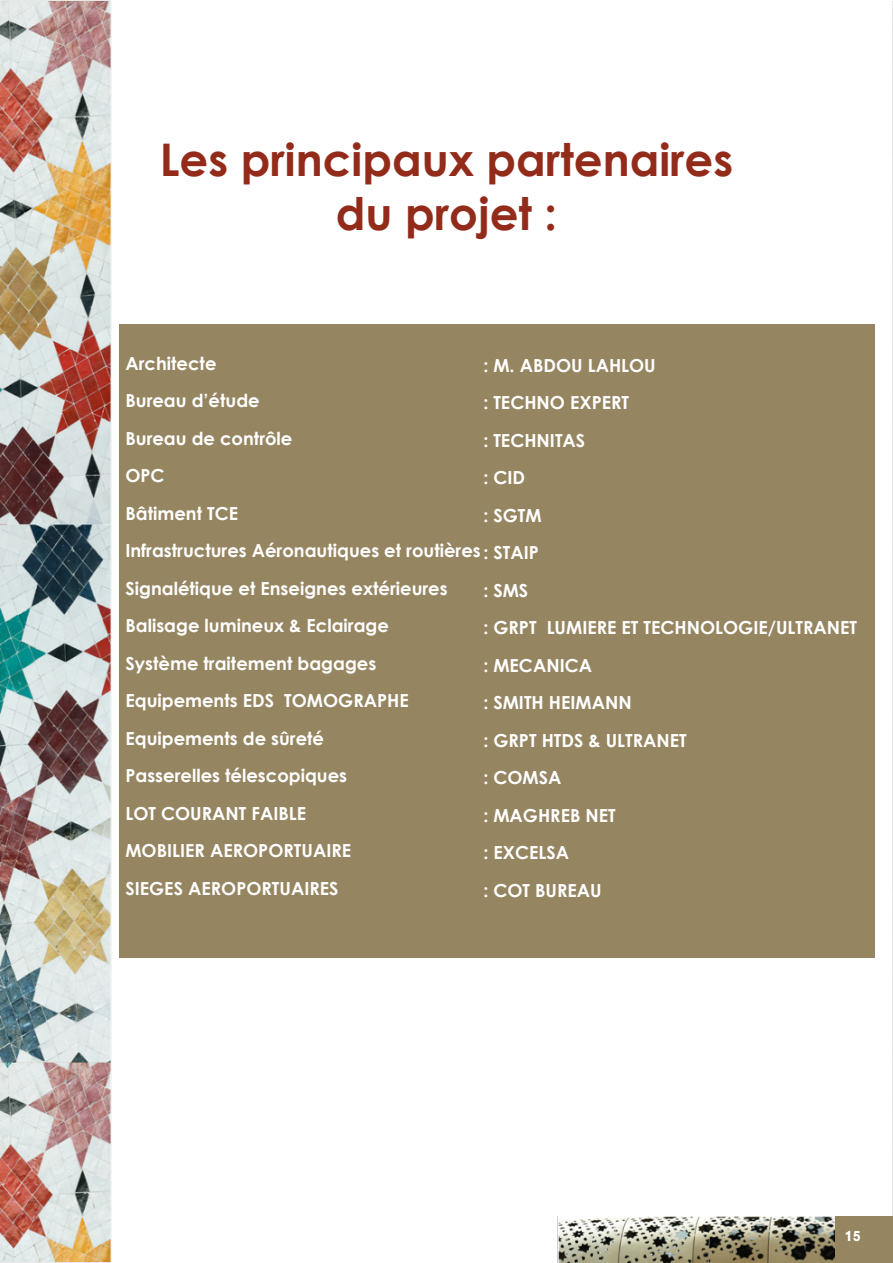
<style>
.page{position:relative;width:893px;height:1263px;background:#fff}
.page>*{position:absolute;margin:0;border:0;box-sizing:border-box;transform-origin:0 0}
.t1{font:700 45px "Century Gothic";color:#932b1b}
.t2{font:700 21px "Win Soft Pro";color:#fff}
.t3{font:700 18px "Century Gothic";color:#fff}
</style>
<div class="page">
<div style="left:119px;top:324px;width:755px;height:634px;background:#968561"></div>
<img style="left:0;top:1px;width:111px;height:1261px">
<img style="left:892px;top:1px;width:1px;height:1215px">
<img style="left:557px;top:1216px;width:278px;height:47px">
<div style="left:835px;top:1216px;width:58px;height:47px;background:#968561"></div>
<p class="t1" style="left:160px;top:132px;width:575px">Les principaux partenaires</p>
<p class="t1" style="left:336px;top:186px;width:223px">du projet :</p>
<p class="t3" style="left:125px;top:352px;width:93px">Architecte</p>
<p class="t3" style="left:125px;top:389px;width:136px">Bureau d’étude</p>
<p class="t3" style="left:125px;top:427px;width:169px">Bureau de contrôle</p>
<p class="t3" style="left:125px;top:464px;width:41px">OPC</p>
<p class="t3" style="left:125px;top:502px;width:114px">Bâtiment TCE</p>
<p class="t3" style="left:125px;top:539px;width:357px">Infrastructures Aéronautiques et routières</p>
<p class="t3" style="left:125px;top:577px;width:324px">Signalétique et Enseignes extérieures</p>
<p class="t3" style="left:125px;top:614px;width:265px">Balisage lumineux &amp; Eclairage</p>
<p class="t3" style="left:125px;top:652px;width:252px">Système traitement bagages</p>
<p class="t3" style="left:125px;top:689px;width:285px">Equipements EDS TOMOGRAPHE</p>
<p class="t3" style="left:125px;top:727px;width:200px">Equipements de sûreté</p>
<p class="t3" style="left:125px;top:764px;width:223px">Passerelles télescopiques</p>
<p class="t3" style="left:125px;top:802px;width:182px">LOT COURANT FAIBLE</p>
<p class="t3" style="left:125px;top:839px;width:227px">MOBILIER AEROPORTUAIRE</p>
<p class="t3" style="left:125px;top:877px;width:215px">SIEGES AEROPORTUAIRES</p>
<p class="t3" style="left:483px;top:354px;width:174px">: M. ABDOU LAHLOU</p>
<p class="t3" style="left:483px;top:391px;width:147px">: TECHNO EXPERT</p>
<p class="t3" style="left:483px;top:429px;width:103px">: TECHNITAS</p>
<p class="t3" style="left:483px;top:466px;width:43px">: CID</p>
<p class="t3" style="left:483px;top:504px;width:60px">: SGTM</p>
<p class="t3" style="left:483px;top:541px;width:57px">: STAIP</p>
<p class="t3" style="left:483px;top:579px;width:47px">: SMS</p>
<p class="t3" style="left:483px;top:616px;width:375px">: GRPT LUMIERE ET TECHNOLOGIE/ULTRANET</p>
<p class="t3" style="left:483px;top:654px;width:110px">: MECANICA</p>
<p class="t3" style="left:483px;top:691px;width:150px">: SMITH HEIMANN</p>
<p class="t3" style="left:483px;top:729px;width:205px">: GRPT HTDS &amp; ULTRANET</p>
<p class="t3" style="left:483px;top:766px;width:80px">: COMSA</p>
<p class="t3" style="left:483px;top:804px;width:134px">: MAGHREB NET</p>
<p class="t3" style="left:483px;top:841px;width:87px">: EXCELSA</p>
<p class="t3" style="left:483px;top:879px;width:120px">: COT BUREAU</p>
<p class="t2" style="left:844px;top:1220px;width:19px">15</p>
</div>
